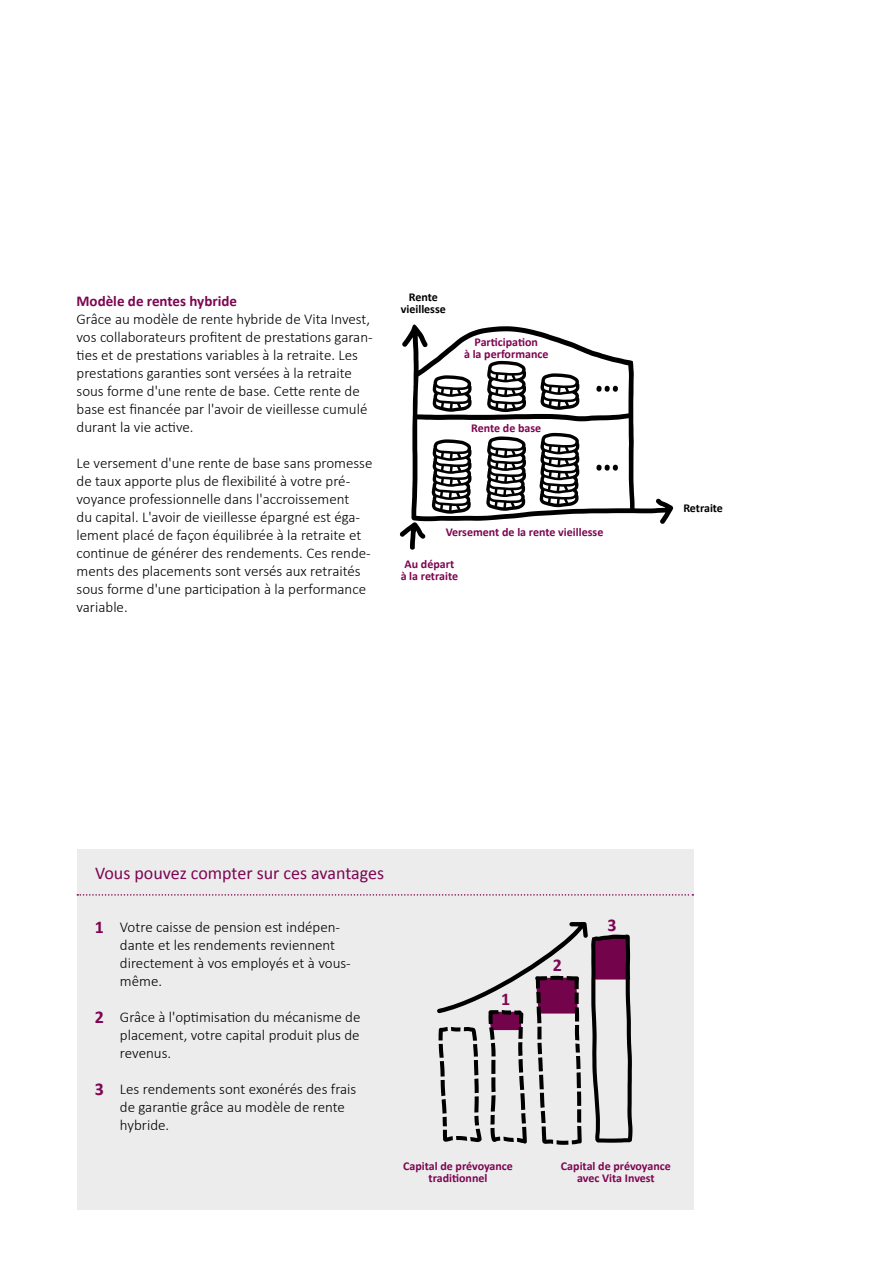
<style>
.page{position:relative;width:893px;height:1263px;background:#fff}
.page>*{position:absolute;margin:0;border:0;box-sizing:border-box;transform-origin:0 0}
.t1{font:18px "Calibri";color:#7d0551}
.t2{font:700 18px "Calibri";color:#7d0551}
.t3{font:300 15px/18px "Calibri";color:#000}
.t4{font:700 15px "Calibri";color:#7d0551}
.t5{font:700 12px/12px "Calibri";color:#7d0551;text-align:center}
.t6{font:700 12px/12px "Calibri";color:#000;text-align:center}
</style>
<div class="page">
<div style="left:77px;top:850px;width:616px;height:360px;background:#ececed"></div>
<svg style="left:77px;top:894px;width:616px;height:2px"></svg>
<svg style="left:437px;top:922px;width:195px;height:223px"></svg>
<svg style="left:402px;top:324px;width:271px;height:200px"></svg>
<svg style="left:400px;top:522px;width:25px;height:28px"></svg>
<svg style="left:486px;top:436px;width:40px;height:75px"></svg>
<svg style="left:487px;top:361px;width:39px;height:51px"></svg>
<svg style="left:432px;top:439px;width:39px;height:75px"></svg>
<svg style="left:433px;top:375px;width:39px;height:37px"></svg>
<svg style="left:539px;top:433px;width:40px;height:74px"></svg>
<svg style="left:540px;top:373px;width:39px;height:37px"></svg>
<svg style="left:596px;top:465px;width:22px;height:6px"></svg>
<svg style="left:596px;top:386px;width:22px;height:6px"></svg>
<p class="t4" style="left:77px;top:292px;width:162px">Modèle de rentes hybride</p>
<p class="t3" style="left:77px;top:310px;width:298px">Grâce au modèle de rente hybride de Vita Invest, vos collaborateurs profitent de prestations garan&shy;ties et de prestations variables à la retraite. Les prestations garanties sont versées à la retraite sous forme d'une rente de base. Cette rente de base est financée par l'avoir de vieillesse cumulé durant la vie active.</p>
<p class="t3" style="left:77px;top:454px;width:297px">Le versement d'une rente de base sans promesse de taux apporte plus de flexibilité à votre pré&shy;voyance professionnelle dans l'accroissement<br>du capital. L'avoir de vieillesse épargné est éga&shy;lement placé de façon équilibrée à la retraite et continue de générer des rendements. Ces rende&shy;ments des placements sont versés aux retraités sous forme d'une participation à la performance variable.</p>
<p class="t6" style="left:401px;top:291px;width:47px">Rente vieillesse</p>
<p class="t5" style="left:464px;top:336px;width:86px">Participation<br>à la performance</p>
<p class="t5" style="left:471px;top:422px;width:72px">Rente de base</p>
<p class="t5" style="left:446px;top:526px;width:159px">Versement de la rente vieillesse</p>
<p class="t5" style="left:401px;top:558px;width:59px">Au départ à la retraite</p>
<p class="t6" style="left:683px;top:502px;width:41px">Retraite</p>
<p class="t1" style="left:95px;top:861px;width:291px">Vous pouvez compter sur ces avantages</p>
<p class="t2" style="left:95px;top:916px;width:11px">1</p>
<p class="t2" style="left:95px;top:1005px;width:11px">2</p>
<p class="t2" style="left:95px;top:1078px;width:11px">3</p>
<p class="t3" style="left:120px;top:917px;width:231px">Votre caisse de pension est indépen&shy;dante et les rendements reviennent directement à vos employés et à vous&shy;même.</p>
<p class="t3" style="left:120px;top:1007px;width:242px;text-align:justify">Grâce à l'optimisation du mécanisme de placement, votre capital produit plus de revenus.</p>
<p class="t3" style="left:120px;top:1079px;width:238px">Les rendements sont exonérés des frais de garantie grâce au modèle de rente hybride.</p>
<p class="t2" style="left:501px;top:988px;width:11px">1</p>
<p class="t2" style="left:553px;top:954px;width:11px">2</p>
<p class="t2" style="left:607px;top:913px;width:11px">3</p>
<p class="t5" style="left:403px;top:1160px;width:111px">Capital de prévoyance traditionnel</p>
<p class="t5" style="left:561px;top:1160px;width:111px">Capital de prévoyance avec Vita Invest</p>
</div>
